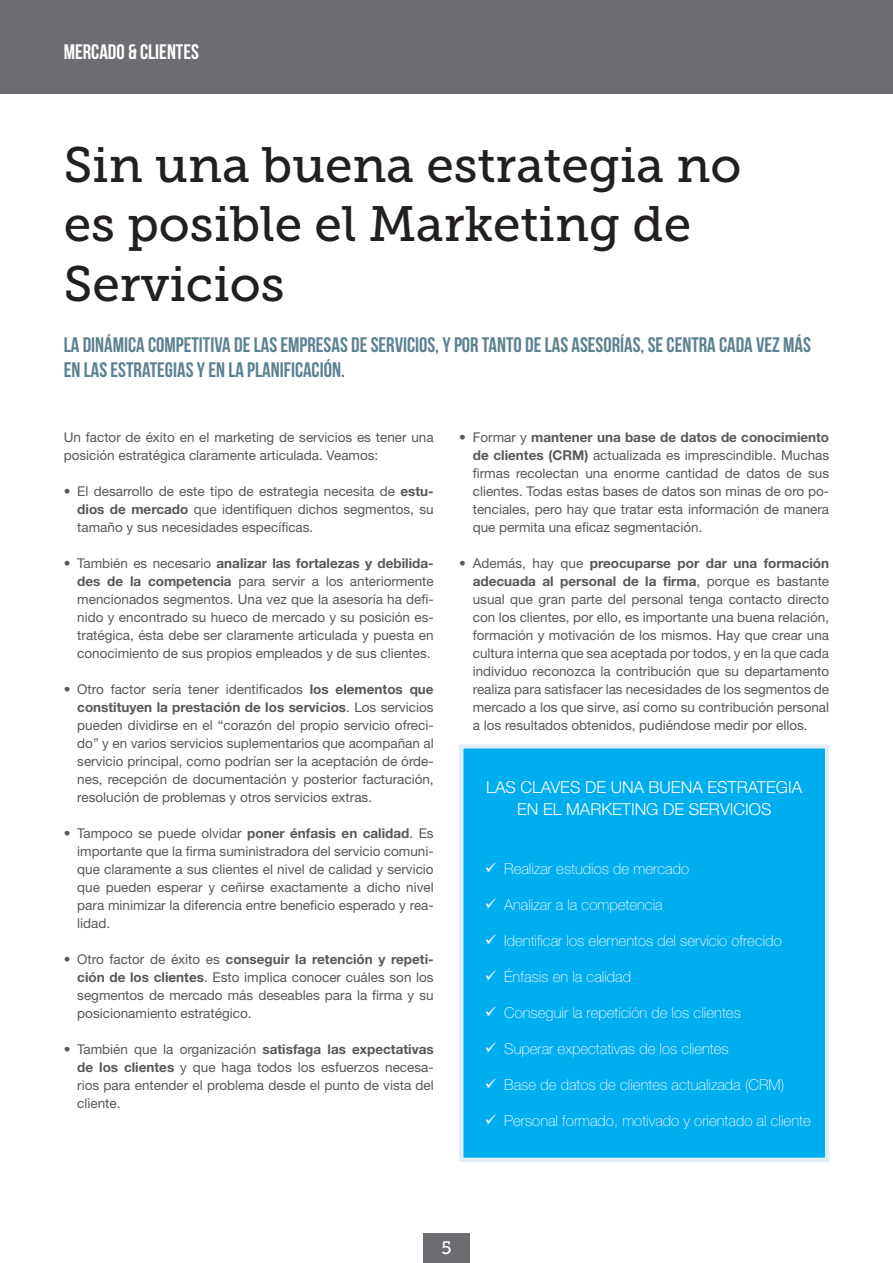
<style>
.page{position:relative;width:893px;height:1263px;background:#fff}
.page>*{position:absolute;margin:0;border:0;box-sizing:border-box;transform-origin:0 0}
.Titol-Portada{font:49.5px/59.4px "Museo Slab 500";color:#231f20}
.Apartado-Portada{font:21px/25.2px "Bebas Neue";color:#5b8292}
.Apartado-Portada-2{font:21px "Bebas Neue";color:#fff}
.t1{font:18px "Museo Slab 500";color:#fff}
.Cuerpo{font:300 16.5px/22.5px "Helvetica Neue LT Std";color:#fff;text-align:center}
.Cuerpo-2{font:100 15px "Helvetica Neue LT Std";color:#fff}
.Cuerpo-3{font:13.5px/18px "Helvetica Neue LT Std";color:#57585a;text-align:justify}
.s1{font-weight:700}
</style>
<div class="page">
<div style="left:423px;top:1233px;width:47px;height:30px;background:#6c6d70"></div>
<div style="left:459px;top:744px;width:370px;height:418px;background:#00aeef;border:4px solid #e0ecf6"></div>
<div style="left:0;top:0;width:893px;height:94px;background:#6c6d70"></div>
<p class="Apartado-Portada-2" style="left:64px;top:40px;width:137px">MERCADO &amp; CLIENTES</p>
<p class="Titol-Portada" style="left:64px;top:135px;width:679px">Sin una buena estrategia no es posible el Marketing de<br>Servicios</p>
<p class="Apartado-Portada" style="left:64px;top:332px;width:749px">LA DINÁMICA COMPETITIVA DE LAS EMPRESAS DE SERVICIOS, Y POR TANTO DE LAS ASESORÍAS, SE CENTRA CADA VEZ MÁS<br>EN LAS ESTRATEGIAS Y EN LA PLANIFICACIÓN.</p>
<p class="Cuerpo-3" style="left:64px;top:428px;width:371px">Un factor de éxito en el marketing de servicios es tener una posición estratégica claramente articulada. Veamos:</p>
<p class="Cuerpo-3" style="left:77px;top:482px;width:358px;text-indent:-14px">• El desarrollo de este tipo de estrategia necesita de <span class="s1">estu&shy;dios de mercado</span> que identifiquen dichos segmentos, su tamaño y sus necesidades específicas.</p>
<p class="Cuerpo-3" style="left:77px;top:554px;width:358px;text-indent:-14px">• También es necesario <span class="s1">analizar las fortalezas y debilida&shy;des de la competencia</span> para servir a los anteriormente mencionados segmentos. Una vez que la asesoría ha defi&shy;nido y encontrado su hueco de mercado y su posición es&shy;tratégica, ésta debe ser claramente articulada y puesta en conocimiento de sus propios empleados y de sus clientes.</p>
<p class="Cuerpo-3" style="left:77px;top:680px;width:358px;text-indent:-14px">• Otro factor sería tener identificados <span class="s1">los elementos que constituyen la prestación de los servicios</span>. Los servicios pueden dividirse en el “corazón del propio servicio ofreci&shy;do” y en varios servicios suplementarios que acompañan al servicio principal, como podrían ser la aceptación de órde&shy;nes, recepción de documentación y posterior facturación, resolución de problemas y otros servicios extras.</p>
<p class="Cuerpo-3" style="left:77px;top:824px;width:358px;text-indent:-14px">• Tampoco se puede olvidar <span class="s1">poner énfasis en calidad</span>. Es importante que la firma suministradora del servicio comuni&shy;que claramente a sus clientes el nivel de calidad y servicio que pueden esperar y ceñirse exactamente a dicho nivel para minimizar la diferencia entre beneficio esperado y rea&shy;lidad.</p>
<p class="Cuerpo-3" style="left:77px;top:950px;width:358px;text-indent:-14px">• Otro factor de éxito es <span class="s1">conseguir la retención y repeti&shy;ción de los clientes</span>. Esto implica conocer cuáles son los segmentos de mercado más deseables para la firma y su posicionamiento estratégico.</p>
<p class="Cuerpo-3" style="left:77px;top:1040px;width:358px;text-indent:-14px">• También que la organización <span class="s1">satisfaga las expectativas de los clientes</span> y que haga todos los esfuerzos necesa&shy;rios para entender el problema desde el punto de vista del cliente.</p>
<p class="Cuerpo-3" style="left:473px;top:428px;width:358px;text-indent:-14px">• Formar y <span class="s1">mantener una base de datos de conocimiento de clientes (CRM)</span> actualizada es imprescindible. Muchas firmas recolectan una enorme cantidad de datos de sus clientes. Todas estas bases de datos son minas de oro po&shy;tenciales, pero hay que tratar esta información de manera que permita una eficaz segmentación.</p>
<p class="Cuerpo-3" style="left:473px;top:554px;width:358px;text-indent:-14px">• Además, hay que <span class="s1">preocuparse por dar una formación adecuada al personal de la firma</span>, porque es bastante usual que gran parte del personal tenga contacto directo con los clientes, por ello, es importante una buena relación, formación y motivación de los mismos. Hay que crear una cultura interna que sea aceptada por todos, y en la que cada individuo reconozca la contribución que su departamento realiza para satisfacer las necesidades de los segmentos de mercado a los que sirve, así como su contribución personal a los resultados obtenidos, pudiéndose medir por ellos.</p>
<p class="Cuerpo" style="left:486px;top:775px;width:317px">LAS CLAVES DE UNA BUENA ESTRATEGIA<br>EN EL MARKETING DE SERVICIOS</p>
<p class="Cuerpo-2" style="left:485px;top:860px;width:206px">✓ Realizar estudios de mercado</p>
<p class="Cuerpo-2" style="left:485px;top:896px;width:179px">✓ Analizar a la competencia</p>
<p class="Cuerpo-2" style="left:485px;top:932px;width:298px">✓ Identificar los elementos del servicio ofrecido</p>
<p class="Cuerpo-2" style="left:485px;top:968px;width:148px">✓ Énfasis en la calidad</p>
<p class="Cuerpo-2" style="left:485px;top:1004px;width:258px">✓ Conseguir la repetición de los clientes</p>
<p class="Cuerpo-2" style="left:485px;top:1040px;width:246px">✓ Superar expectativas de los clientes</p>
<p class="Cuerpo-2" style="left:485px;top:1076px;width:301px">✓ Base de datos de clientes actualizada (CRM)</p>
<p class="Cuerpo-2" style="left:485px;top:1112px;width:328px">✓ Personal formado, motivado y orientado al cliente</p>
<h3 class="t1" style="left:441px;top:1238px;width:12px">5</h3>
</div>
